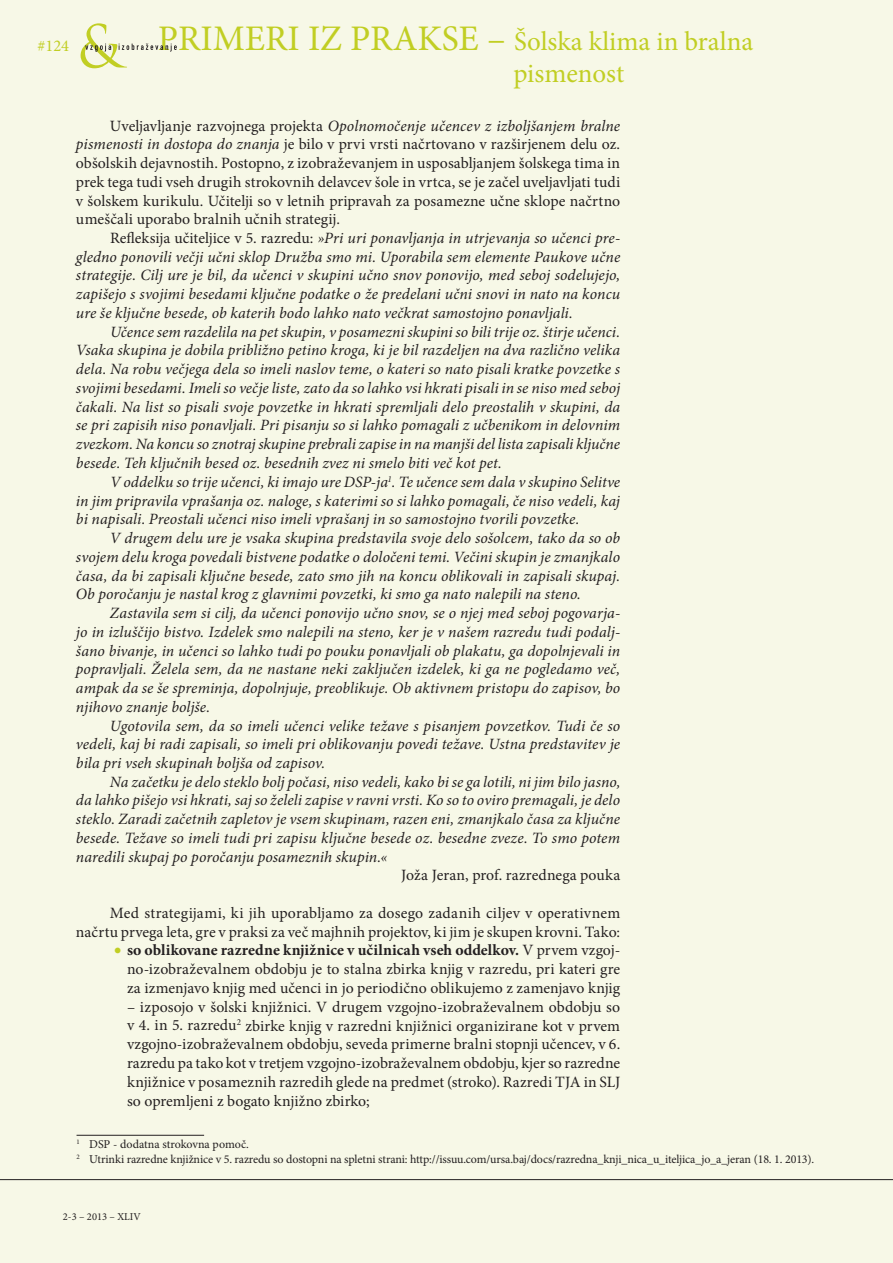
<style>
.page{position:relative;width:893px;height:1263px;background:#f7f8e7}
.page>*{position:absolute;margin:0;border:0;box-sizing:border-box;transform-origin:0 0}
.t1{font:27px/32.4px "Minion Pro";color:#c1ce23}
.t2{font:16.5px "Minion Pro";color:#c1ce23}
.t3{font:italic 15.75px/18.8px "Minion Pro";color:#231f20;text-align:justify}
.t4{font:15.75px/18.8px "Minion Pro";letter-spacing:.005em;color:#231f20;text-align:justify}
.t5{font:12px/14.4px "Minion Pro";letter-spacing:-.01em;color:#231f20}
.t6{font:10.5px "Minion Pro";color:#231f20}
.s1{font-size:36px}
.s2{font-style:italic}
.s3{font-style:normal}
.s4{color:#c1ce23}
.s5{font-weight:700}
</style>
<div class="page">
<hr style="left:0;top:1179px;width:893px;height:1px;background:#231f20">
<svg style="left:81px;top:23px;width:96px;height:45px"></svg>
<hr style="left:77px;top:1135px;width:127px;height:1px;background:#231f20">
<p class="t2" style="left:38px;top:35px;width:33px">#124</p>
<h1 class="t1" style="left:513px;top:25px;width:241px;text-indent:-355px"><span class="s1">PRIMERI IZ PRAKSE –</span> Šolska klima in bralna pismenost</h1>
<p class="t4" style="left:76px;top:116px;width:546px;text-indent:34px">Uveljavljanje razvojnega projekta <span class="s2">Opolnomočenje učencev z izboljšanjem bralne pismenosti in dostopa do znanja</span> je bilo v prvi vrsti načrtovano v razširjenem delu oz. obšolskih dejavnostih. Postopno, z izobraževanjem in usposabljanjem šolskega tima in prek tega tudi vseh drugih strokovnih delavcev šole in vrtca, se je začel uveljavljati tudi v šolskem kurikulu. Učitelji so v letnih pripravah za posamezne učne sklope načrtno umeščali uporabo bralnih učnih strategij.</p>
<p class="t3" style="left:76px;top:229px;width:546px;text-indent:34px"><span class="s3">Refleksija učiteljice v 5. razredu:</span> »Pri uri ponavljanja in utrjevanja so učenci pre&shy;gledno ponovili večji učni sklop Družba smo mi. Uporabila sem elemente Paukove učne strategije. Cilj ure je bil, da učenci v skupini učno snov ponovijo, med seboj sodelujejo, zapišejo s svojimi besedami ključne podatke o že predelani učni snovi in nato na koncu ure še ključne besede, ob katerih bodo lahko nato večkrat samostojno ponavljali.</p>
<p class="t3" style="left:76px;top:322px;width:546px;text-indent:34px">Učence sem razdelila na pet skupin, v posamezni skupini so bili trije oz. štirje učenci.<br>Vsaka skupina je dobila približno petino kroga, ki je bil razdeljen na dva različno velika dela. Na robu večjega dela so imeli naslov teme, o kateri so nato pisali kratke povzetke s svojimi besedami. Imeli so večje liste, zato da so lahko vsi hkrati pisali in se niso med seboj čakali. Na list so pisali svoje povzetke in hkrati spremljali delo preostalih v skupini, da se pri zapisih niso ponavljali. Pri pisanju so si lahko pomagali z učbenikom in delovnim zvezkom. Na koncu so znotraj skupine prebrali zapise in na manjši del lista zapisali ključne besede. Teh ključnih besed oz. besednih zvez ni smelo biti več kot pet.</p>
<p class="t3" style="left:76px;top:472px;width:546px;text-indent:34px">V oddelku so trije učenci, ki imajo ure DSP-ja<sup>1</sup>. Te učence sem dala v skupino Selitve in jim pripravila vprašanja oz. naloge, s katerimi so si lahko pomagali, če niso vedeli, kaj bi napisali. Preostali učenci niso imeli vprašanj in so samostojno tvorili povzetke.</p>
<p class="t3" style="left:76px;top:529px;width:546px;text-indent:34px">V drugem delu ure je vsaka skupina predstavila svoje delo sošolcem, tako da so ob svojem delu kroga povedali bistvene podatke o določeni temi. Večini skupin je zmanjkalo časa, da bi zapisali ključne besede, zato smo jih na koncu oblikovali in zapisali skupaj.<br>Ob poročanju je nastal krog z glavnimi povzetki, ki smo ga nato nalepili na steno.</p>
<p class="t3" style="left:76px;top:604px;width:546px;text-indent:34px">Zastavila sem si cilj, da učenci ponovijo učno snov, se o njej med seboj pogovarja&shy;jo in izluščijo bistvo. Izdelek smo nalepili na steno, ker je v našem razredu tudi podalj&shy;šano bivanje, in učenci so lahko tudi po pouku ponavljali ob plakatu, ga dopolnjevali in popravljali. Želela sem, da ne nastane neki zaključen izdelek, ki ga ne pogledamo več, ampak da se še spreminja, dopolnjuje, preoblikuje. Ob aktivnem pristopu do zapisov, bo njihovo znanje boljše.</p>
<p class="t3" style="left:76px;top:716px;width:546px;text-indent:34px">Ugotovila sem, da so imeli učenci velike težave s pisanjem povzetkov. Tudi če so vedeli, kaj bi radi zapisali, so imeli pri oblikovanju povedi težave. Ustna predstavitev je bila pri vseh skupinah boljša od zapisov.</p>
<p class="t3" style="left:76px;top:772px;width:546px;text-indent:34px">Na začetku je delo steklo bolj počasi, niso vedeli, kako bi se ga lotili, ni jim bilo jasno, da lahko pišejo vsi hkrati, saj so želeli zapise v ravni vrsti. Ko so to oviro premagali, je delo steklo. Zaradi začetnih zapletov je vsem skupinam, razen eni, zmanjkalo časa za ključne besede. Težave so imeli tudi pri zapisu ključne besede oz. besedne zveze. To smo potem naredili skupaj po poročanju posameznih skupin.«</p>
<p class="t4" style="left:401px;top:866px;width:221px">Joža Jeran, prof. razrednega pouka</p>
<p class="t4" style="left:76px;top:904px;width:546px;text-align:right">Med strategijami, ki jih uporabljamo za dosego zadanih ciljev v operativnem načrtu prvega leta, gre v praksi za več majhnih projektov, ki jim je skupen krovni. Tako:</p>
<p class="t4" style="left:127px;top:941px;width:495px;text-indent:-13px"><span class="s4">•</span> <span class="s5">so oblikovane razredne knjižnice v učilnicah vseh oddelkov.</span> V prvem vzgoj&shy;no-izobraževalnem obdobju je to stalna zbirka knjig v razredu, pri kateri gre za izmenjavo knjig med učenci in jo periodično oblikujemo z zamenjavo knjig</p>
<p class="t4" style="left:127px;top:997px;width:495px">– izposojo v šolski knjižnici. V drugem vzgojno-izobraževalnem obdobju so v 4. in 5. razredu<sup>2</sup> zbirke knjig v razredni knjižnici organizirane kot v prvem vzgojno-izobraževalnem obdobju, seveda primerne bralni stopnji učencev, v 6. razredu pa tako kot v tretjem vzgojno-izobraževalnem obdobju, kjer so razredne knjižnice v posameznih razredih glede na predmet (stroko). Razredi TJA in SLJ so opremljeni z bogato knjižno zbirko;</p>
<p class="t5" style="left:77px;top:1137px;width:739px"><sup>1</sup> DSP - dodatna strokovna pomoč.<br><sup>2</sup> Utrinki razredne knjižnice v 5. razredu so dostopni na spletni strani: http://issuu.com/ursa.baj/docs/razredna_knji_nica_u_iteljica_jo_a_jeran (18. 1. 2013).</p>
<p class="t6" style="left:63px;top:1210px;width:79px">2-3 – 2013 – XLIV</p>
</div>
